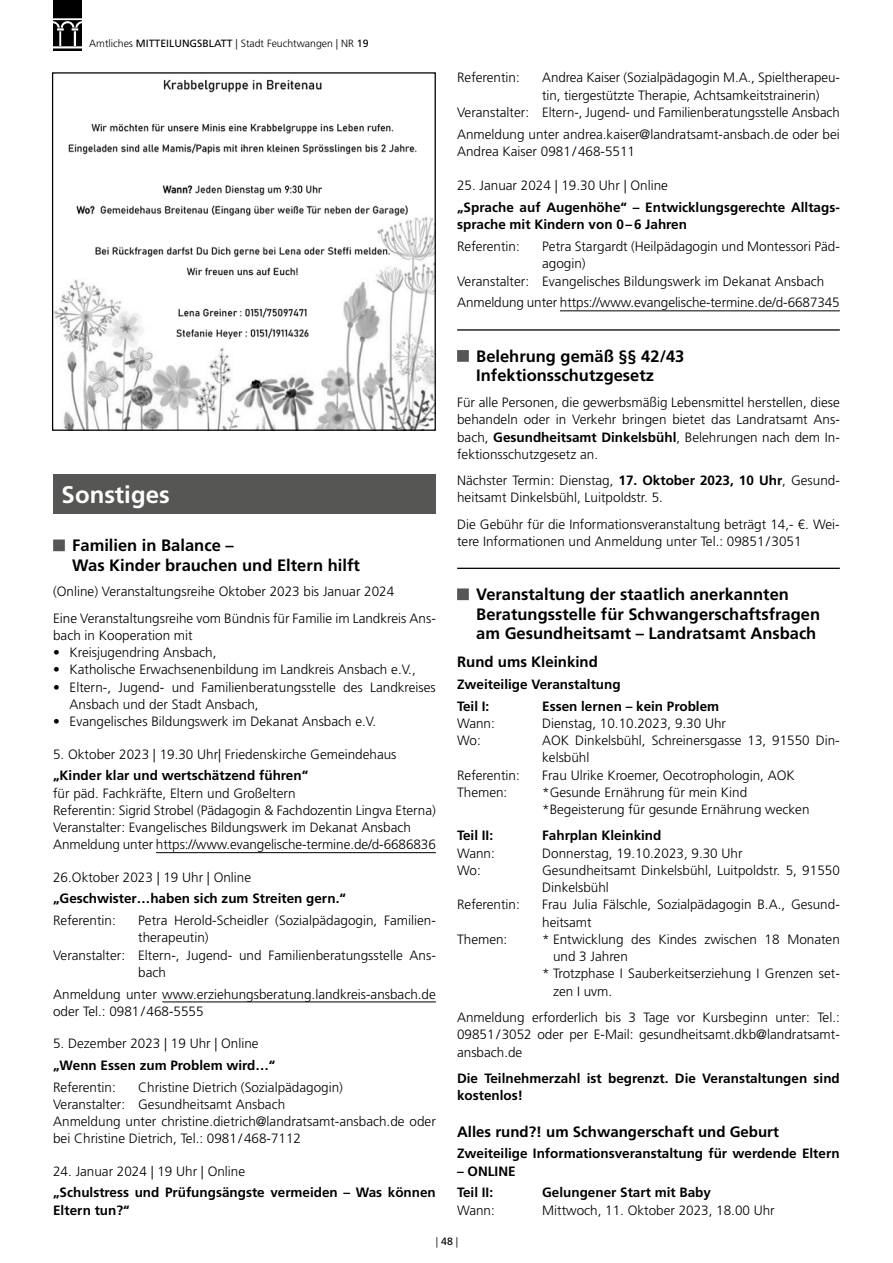
<style>
.page{position:relative;width:893px;height:1263px;background:#fff}
.page>*{position:absolute;margin:0;border:0;box-sizing:border-box;transform-origin:0 0}
.t1{font:700 24px "Frutiger";color:#fff}
.t2{font:700 16.5px/19.5px "Frutiger";color:#000}
.t3{font:700 15px "Frutiger";color:#000}
.t4{font:300 13.5px/17.2px "Frutiger";color:#000}
.t5{font:700 13.5px/17.2px "Frutiger";color:#000}
.t6{font:300 10.5px "Frutiger";color:#000}
.s1{font-weight:400}
.s2{font-weight:700}
</style>
<div class="page">
<img style="left:53px;top:1px;width:28px;height:50px">
<svg style="left:53px;top:0;width:28px;height:1px"></svg>
<hr style="left:560px;top:310px;width:280px;height:1px;background:#000">
<hr style="left:457px;top:329px;width:383px;height:2px;background:#000">
<div style="left:457px;top:350px;width:12px;height:12px;background:#565655"></div>
<hr style="left:457px;top:568px;width:383px;height:1px;background:#000">
<div style="left:457px;top:588px;width:12px;height:12px;background:#565655"></div>
<div style="left:53px;top:539px;width:12px;height:12px;background:#565655"></div>
<hr style="left:156px;top:852px;width:280px;height:1px;background:#000">
<hr style="left:162px;top:1001px;width:274px;height:1px;background:#000">
<div style="left:53px;top:475px;width:383px;height:39px;background:#565655"></div>
<img style="left:54px;top:79px;width:380px;height:350px">
<div style="left:52px;top:72px;width:384px;height:359px;border:1px solid #000"></div>
<p class="t6" style="left:89px;top:37px;width:281px">Amtliches <span class="s1">MITTEILUNGSBLATT</span> | Stadt Feuchtwangen | NR <span class="s1">19</span></p>
<h1 class="t1" style="left:62px;top:481px;width:109px">Sonstiges</h1>
<p class="t2" style="left:72px;top:536px;width:289px">Familien in Balance –<br>Was Kinder brauchen und Eltern hilft</p>
<p class="t4" style="left:53px;top:579px;width:384px;line-height:26.2px">(Online) Veranstaltungsreihe Oktober 2023 bis Januar 2024<br>Eine Veranstaltungsreihe vom Bündnis für Familie im Landkreis Ans-</p>
<p class="t4" style="left:53px;top:627px;width:141px">bach in Kooperation mit</p>
<p class="t4" style="left:53px;top:644px;width:165px">• Kreisjugendring Ansbach,</p>
<p class="t4" style="left:53px;top:661px;width:364px">• Katholische Erwachsenenbildung im Landkreis Ansbach e.V.,</p>
<p class="t4" style="left:70px;top:679px;width:368px;text-indent:-16px">• Eltern-, Jugend- und Familienberatungsstelle des Landkreises<br>Ansbach und der Stadt Ansbach,</p>
<p class="t4" style="left:53px;top:713px;width:325px">• Evangelisches Bildungswerk im Dekanat Ansbach e.V.</p>
<p class="t4" style="left:53px;top:745px;width:345px">5. Oktober 2023 | 19.30 Uhr| Friedenskirche Gemeindehaus</p>
<p class="t5" style="left:53px;top:767px;width:257px">„Kinder klar und wertschätzend führen“</p>
<p class="t4" style="left:53px;top:784px;width:384px">für päd. Fachkräfte, Eltern und Großeltern<br>Referentin: Sigrid Strobel (Pädagogin &amp; Fachdozentin Lingva Eterna)<br>Veranstalter: Evangelisches Bildungswerk im Dekanat Ansbach Anmeldung unter https://www.evangelische-termine.de/d-6686836</p>
<p class="t4" style="left:53px;top:868px;width:200px">26.Oktober 2023 | 19 Uhr | Online</p>
<p class="t5" style="left:53px;top:890px;width:294px">„Geschwister…haben sich zum Streiten gern.“</p>
<p class="t4" style="left:53px;top:912px;width:64px">Referentin:</p>
<p class="t4" style="left:138px;top:912px;width:299px">Petra Herold-Scheidler (Sozialpädagogin, Familien-</p>
<p class="t4" style="left:138px;top:929px;width:72px">therapeutin)</p>
<p class="t4" style="left:53px;top:946px;width:384px">Veranstalter: Eltern-, Jugend- und Familienberatungsstelle Ans-</p>
<p class="t4" style="left:138px;top:964px;width:29px">bach</p>
<p class="t4" style="left:53px;top:985px;width:384px">Anmeldung unter www.erziehungsberatung.landkreis-ansbach.de oder Tel.: 0981/468-5555</p>
<p class="t4" style="left:53px;top:1035px;width:207px">5. Dezember 2023 | 19 Uhr | Online</p>
<p class="t5" style="left:53px;top:1056px;width:224px">„Wenn Essen zum Problem wird…“</p>
<p class="t4" style="left:53px;top:1078px;width:64px">Referentin:</p>
<p class="t4" style="left:53px;top:1078px;width:384px;text-indent:85px">Christine Dietrich (Sozialpädagogin)<br>Veranstalter: Gesundheitsamt Ansbach<br>Anmeldung unter christine.dietrich@landratsamt-ansbach.de oder bei Christine Dietrich, Tel.: 0981/468-7112</p>
<p class="t4" style="left:53px;top:1162px;width:194px">24. Januar 2024 | 19 Uhr | Online</p>
<p class="t5" style="left:53px;top:1184px;width:384px">„Schulstress und Prüfungsängste vermeiden – Was können<br>Eltern tun?“</p>
<p class="t4" style="left:457px;top:69px;width:64px">Referentin:</p>
<p class="t4" style="left:542px;top:69px;width:299px">Andrea Kaiser (Sozialpädagogin M.A., Spieltherapeu-</p>
<p class="t4" style="left:542px;top:87px;width:279px">tin, tiergestützte Therapie, Achtsamkeitstrainerin)</p>
<p class="t4" style="left:457px;top:104px;width:384px">Veranstalter: Eltern-, Jugend- und Familienberatungsstelle Ansbach</p>
<p class="t4" style="left:457px;top:126px;width:384px">Anmeldung unter andrea.kaiser@landratsamt-ansbach.de oder bei<br>Andrea Kaiser 0981/468-5511</p>
<p class="t4" style="left:457px;top:177px;width:212px">25. Januar 2024 | 19.30 Uhr | Online</p>
<p class="t5" style="left:457px;top:199px;width:384px">„Sprache auf Augenhöhe“ – Entwicklungsgerechte Alltags&shy;sprache mit Kindern von 0–6 Jahren</p>
<p class="t4" style="left:457px;top:238px;width:64px">Referentin:</p>
<p class="t4" style="left:542px;top:238px;width:299px">Petra Stargardt (Heilpädagogin und Montessori Päd-</p>
<p class="t4" style="left:542px;top:255px;width:45px">agogin)</p>
<p class="t4" style="left:457px;top:273px;width:369px">Veranstalter: Evangelisches Bildungswerk im Dekanat Ansbach</p>
<p class="t4" style="left:457px;top:294px;width:384px">Anmeldung unter https://www.evangelische-termine.de/d-6687345</p>
<p class="t2" style="left:476px;top:346px;width:210px">Belehrung gemäß §§ 42/43<br>Infektionsschutzgesetz</p>
<p class="t4" style="left:457px;top:394px;width:384px;text-align:justify">Für alle Personen, die gewerbsmäßig Lebensmittel herstellen, diese behandeln oder in Verkehr bringen bietet das Landratsamt Ans&shy;bach, <span class="s2">Gesundheitsamt Dinkelsbühl</span>, Belehrungen nach dem In&shy;fektionsschutzgesetz an.</p>
<p class="t4" style="left:457px;top:472px;width:384px">Nächster Termin: Dienstag, <span class="s2">17. Oktober 2023, 10 Uhr</span>, Gesund&shy;heitsamt Dinkelsbühl, Luitpoldstr. 5.</p>
<p class="t4" style="left:457px;top:515px;width:384px">Die Gebühr für die Informationsveranstaltung beträgt 14,- €. Wei&shy;tere Informationen und Anmeldung unter Tel.: 09851/3051</p>
<p class="t2" style="left:476px;top:585px;width:345px">Veranstaltung der staatlich anerkannten<br>Beratungsstelle für Schwangerschaftsfragen am Gesundheitsamt – Landratsamt Ansbach</p>
<p class="t3" style="left:457px;top:653px;width:142px">Rund ums Kleinkind</p>
<p class="t5" style="left:457px;top:673px;width:165px;line-height:21.8px">Zweiteilige Veranstaltung<br>Teil I:</p>
<p class="t5" style="left:542px;top:697px;width:179px">Essen lernen – kein Problem</p>
<p class="t4" style="left:457px;top:715px;width:39px">Wann:</p>
<p class="t4" style="left:542px;top:715px;width:185px">Dienstag, 10.10.2023, 9.30 Uhr</p>
<p class="t4" style="left:457px;top:732px;width:25px">Wo:</p>
<p class="t4" style="left:542px;top:732px;width:299px">AOK Dinkelsbühl, Schreinersgasse 13, 91550 Din&shy;kelsbühl</p>
<p class="t4" style="left:457px;top:767px;width:64px">Referentin:</p>
<p class="t4" style="left:542px;top:767px;width:254px">Frau Ulrike Kroemer, Oecotrophologin, AOK</p>
<p class="t4" style="left:457px;top:784px;width:52px">Themen:</p>
<p class="t4" style="left:542px;top:784px;width:269px">*Gesunde Ernährung für mein Kind *Begeisterung für gesunde Ernährung wecken</p>
<p class="t5" style="left:457px;top:827px;width:38px">Teil II:</p>
<p class="t5" style="left:542px;top:827px;width:121px">Fahrplan Kleinkind</p>
<p class="t4" style="left:457px;top:845px;width:39px">Wann:</p>
<p class="t4" style="left:542px;top:845px;width:202px">Donnerstag, 19.10.2023, 9.30 Uhr</p>
<p class="t4" style="left:457px;top:862px;width:25px">Wo:</p>
<p class="t4" style="left:542px;top:862px;width:299px">Gesundheitsamt Dinkelsbühl, Luitpoldstr. 5, 91550<br>Dinkelsbühl</p>
<p class="t4" style="left:457px;top:896px;width:64px">Referentin:</p>
<p class="t4" style="left:542px;top:896px;width:299px">Frau Julia Fälschle, Sozialpädagogin B.A., Gesund&shy;heitsamt</p>
<p class="t4" style="left:457px;top:931px;width:52px">Themen:</p>
<p class="t4" style="left:542px;top:931px;width:299px">* Entwicklung des Kindes zwischen 18 Monaten</p>
<p class="t4" style="left:553px;top:948px;width:76px">und 3 Jahren</p>
<p class="t4" style="left:542px;top:965px;width:299px">* Trotzphase I Sauberkeitserziehung I Grenzen set-</p>
<p class="t4" style="left:553px;top:983px;width:61px">zen I uvm.</p>
<p class="t4" style="left:457px;top:1009px;width:384px;text-align:justify">Anmeldung erforderlich bis 3 Tage vor Kursbeginn unter: Tel.:<br>09851/3052 oder per E-Mail: gesundheitsamt.dkb@landratsamt&shy;ansbach.de</p>
<p class="t5" style="left:457px;top:1069px;width:384px">Die Teilnehmerzahl ist begrenzt. Die Veranstaltungen sind kostenlos!</p>
<p class="t3" style="left:457px;top:1123px;width:323px">Alles rund?! um Schwangerschaft und Geburt</p>
<p class="t5" style="left:457px;top:1145px;width:384px">Zweiteilige Informationsveranstaltung für werdende Eltern</p>
<p class="t5" style="left:457px;top:1160px;width:60px;line-height:21.8px">– ONLINE<br>Teil II:</p>
<p class="t5" style="left:542px;top:1184px;width:170px">Gelungener Start mit Baby</p>
<p class="t4" style="left:457px;top:1201px;width:39px">Wann:</p>
<p class="t4" style="left:542px;top:1201px;width:234px">Mittwoch, 11. Oktober 2023, 18.00 Uhr</p>
<p class="t6" style="left:436px;top:1236px;width:24px">| <span class="s1">48</span> |</p>
</div>
